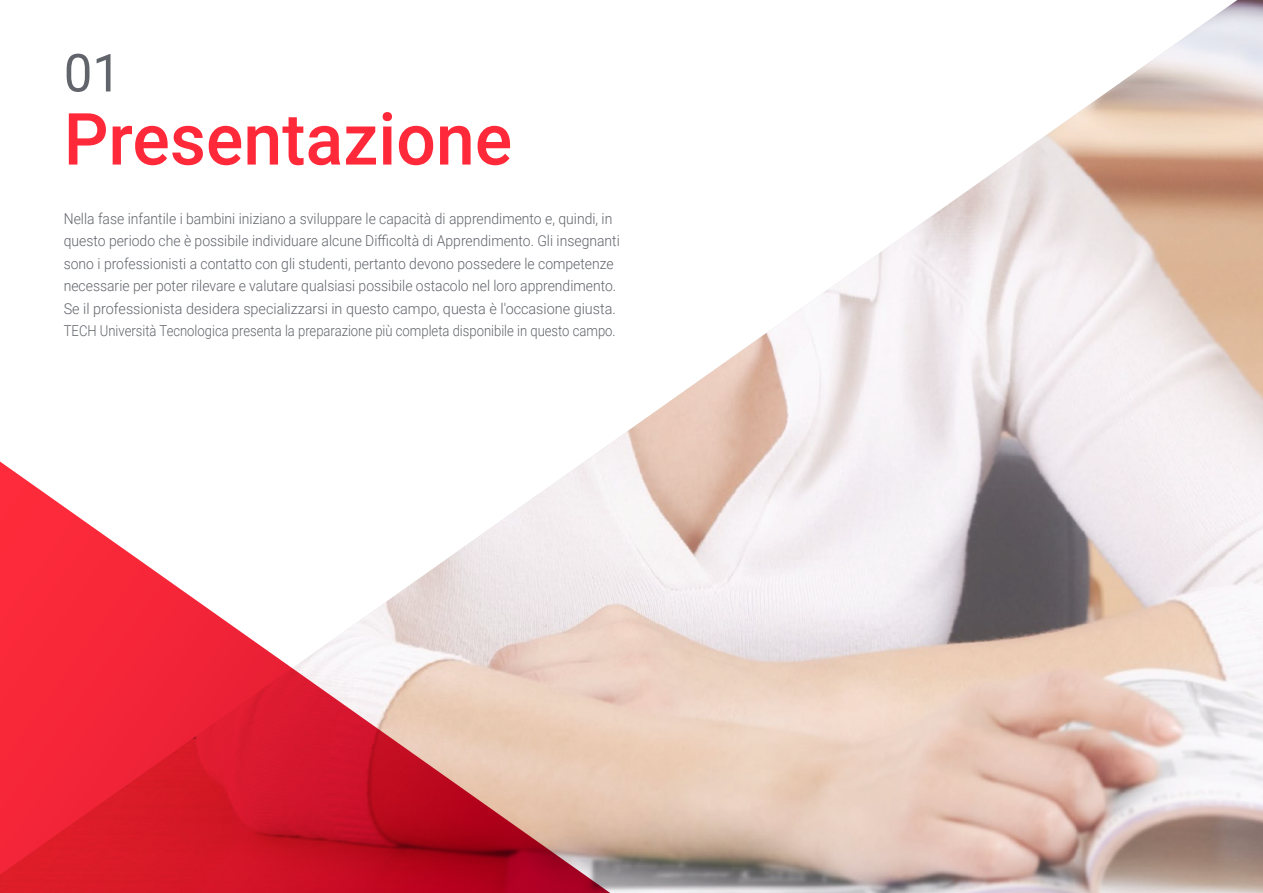
<style>
.page{position:relative;width:1263px;height:893px;background:#fff}
.page>*{position:absolute;margin:0;border:0;box-sizing:border-box;transform-origin:0 0}
.t1{font:500 72px "Roboto";color:#ff293a}
.t2{font:52.5px "Roboto";color:#61646a}
.t3{font:300 15px/22.5px "Roboto";color:#61646a;scale:.93 1}
</style>
<div class="page">
<img style="left:607px;top:0;width:656px;height:893px">
<svg style="left:0;top:446px;width:640px;height:447px"></svg>
<h2 class="t2" style="left:64px;top:36px;width:59px">01</h2>
<h1 class="t1" style="left:64px;top:89px;width:450px">Presentazione</h1>
<p class="t3" style="left:64px;top:207px;width:599px">Nella fase infantile i bambini iniziano a sviluppare le capacità di apprendimento e, quindi, in questo periodo che è possibile individuare alcune Difficoltà di Apprendimento. Gli insegnanti sono i professionisti a contatto con gli studenti, pertanto devono possedere le competenze necessarie per poter rilevare e valutare qualsiasi possibile ostacolo nel loro apprendimento.<br>Se il professionista desidera specializzarsi in questo campo, questa è l'occasione giusta.<br>TECH Università Tecnologica presenta la preparazione più completa disponibile in questo campo.</p>
</div>
